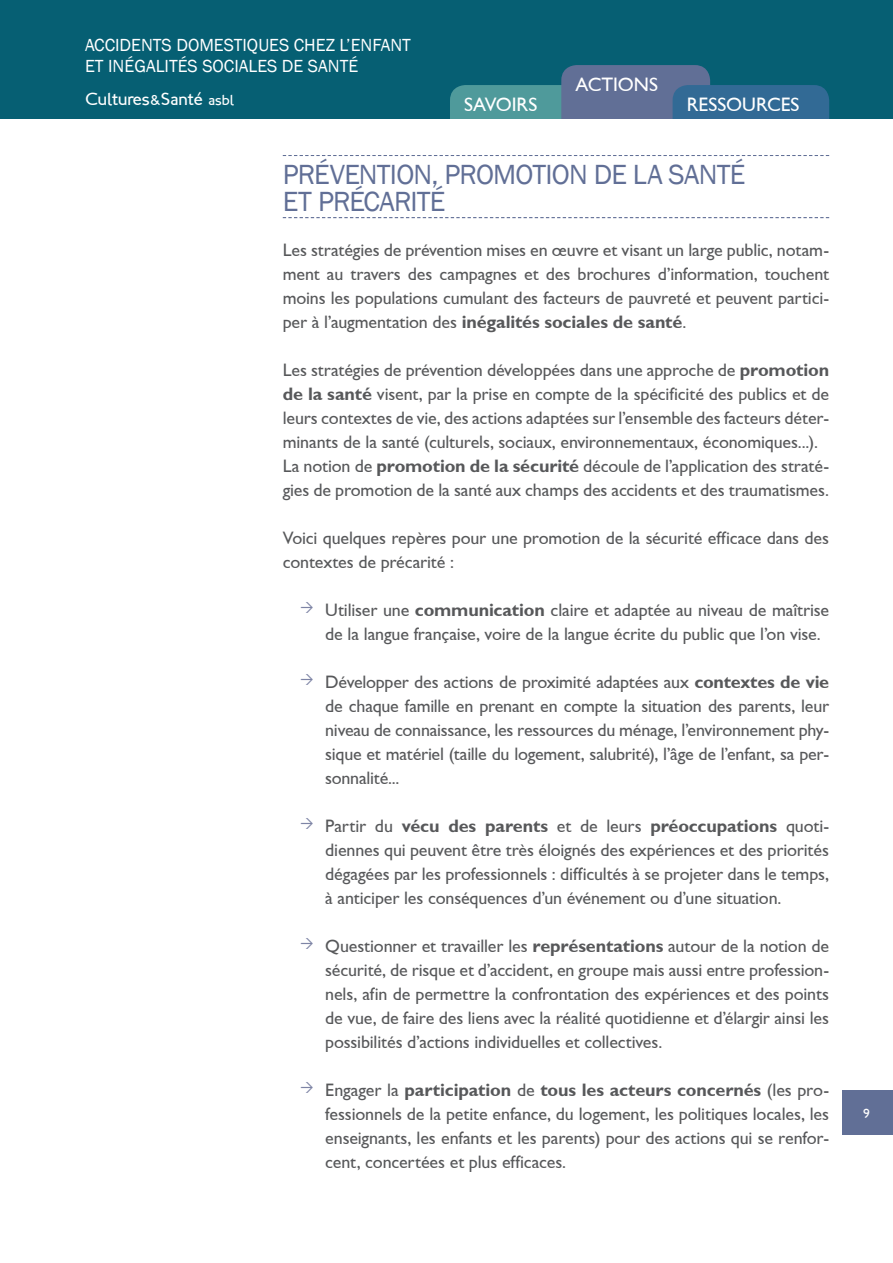
<style>
.page{position:relative;width:893px;height:1263px;background:#fff}
.page>*{position:absolute;margin:0;border:0;box-sizing:border-box;transform-origin:0 0}
.t1{font:28.5px/27px "Franklin Gothic";letter-spacing:-.025em;color:#616f96}
.t2{font:19.5px "Gill Sans";color:#fff}
.t3{font:18.75px "Gill Sans";letter-spacing:.005em;color:#fff}
.t4{font:18px/24px "Gill Sans";letter-spacing:-.01em;color:#57585a;text-align:justify}
.t5{font:18px "Franklin Gothic";color:#fff}
.t6{font:18px "London Between";color:#fff}
.t7{font:13.5px "Gill Sans";color:#fff}
.s1{font-size:15px}
.s2{font-weight:700}
</style>
<div class="page">
<div style="left:843px;top:1090px;width:50px;height:44px;background:#616f96"></div>
<svg style="left:283px;top:155px;width:546px;height:1px"></svg>
<svg style="left:283px;top:217px;width:546px;height:1px"></svg>
<div style="left:0;top:0;width:893px;height:119px;background:#065f73"></div>
<div style="left:680px;top:85px;width:149px;height:67px;background:#326a95;border-radius:15px"></div>
<div style="left:450px;top:85px;width:149px;height:67px;background:#4f9a9b;border-radius:15px"></div>
<div style="left:561px;top:65px;width:149px;height:87px;background:#616f96;border-radius:15px"></div>
<div style="left:673px;top:85px;width:148px;height:67px;background:#326a95;border-radius:15px"></div>
<div style="left:0;top:119px;width:893px;height:35px;background:#fff"></div>
<p class="t5" style="left:85px;top:33px;width:41px">ACCIDENTS</p>
<p class="t5" style="left:176px;top:33px;width:11px">DOMESTI</p>
<p class="t5" style="left:247px;top:33px;width:23px">QUES</p>
<p class="t5" style="left:294px;top:33px;width:107px">CHEZ L’EN FANT</p>
<p class="t5" style="left:85px;top:55px;width:80px">ET INÉGALITÉS</p>
<p class="t5" style="left:202px;top:55px;width:57px">SOCIALES</p>
<p class="t5" style="left:282px;top:55px;width:78px">DE SANTÉ</p>
<p class="t6" style="left:85px;top:88px;width:150px">Cultures<span class="s1">&amp;</span>Santé <span class="s1">asbl</span></p>
<p class="t2" style="left:464px;top:94px;width:75px">SAVOIRS</p>
<p class="t2" style="left:695px;top:94px;width:113px">resso urces</p>
<p class="t2" style="left:576px;top:74px;width:50px">actions</p>
<p class="t3" style="left:700px;top:92px;width:109px">resso urces</p>
<p class="t2" style="left:687px;top:94px;width:113px">resso urces</p>
<h1 class="t1" style="left:283px;top:161px;width:464px">PRÉVENTION, PROMOTION DE LA SANTÉ<br>ET PRÉCARITÉ</h1>
<p class="t4" style="left:283px;top:238px;width:548px">Les stratégies de prévention mises en œuvre et visant un large public, notam&shy;ment au travers des campagnes et des brochures d’information, touchent moins les populations cumulant des facteurs de pauvreté et peuvent partici&shy;per à l’augmentation des <span class="s2">inégalités sociales de santé</span>.</p>
<p class="t4" style="left:283px;top:358px;width:548px;text-align:left">Les stratégies de prévention développées dans une approche de <span class="s2">promotion de la santé</span> visent, par la prise en compte de la spécificité des publics et de leurs contextes de vie, des actions adaptées sur l’ensemble des facteurs déter&shy;minants de la santé (culturels, sociaux, environnementaux, économiques...).<br>La notion de <span class="s2">promotion de la sécurité</span> découle de l’application des straté&shy;gies de promotion de la santé aux champs des accidents et des traumatismes.</p>
<p class="t4" style="left:283px;top:526px;width:548px">Voici quelques repères pour une promotion de la sécurité efficace dans des contextes de précarité :</p>
<p class="t4" style="left:325px;top:598px;width:505px">Utiliser une <span class="s2">communication</span> claire et adaptée au niveau de maîtrise de la langue française, voire de la langue écrite du public que l’on vise.</p>
<p class="t4" style="left:325px;top:670px;width:505px">Développer des actions de proximité adaptées aux <span class="s2">contextes de vie </span>de chaque famille en prenant en compte la situation des parents, leur niveau de connaissance, les ressources du ménage, l’environnement phy&shy;sique et matériel (taille du logement, salubrité), l’âge de l’enfant, sa per&shy;sonnalité...</p>
<p class="t4" style="left:325px;top:814px;width:505px">Partir du <span class="s2">vécu des parents</span> et de leurs <span class="s2">préoccupations</span> quoti&shy;diennes qui peuvent être très éloignés des expériences et des priorités dégagées par les professionnels : difficultés à se projeter dans le temps, à anticiper les conséquences d’un événement ou d’une situation.</p>
<p class="t4" style="left:325px;top:934px;width:505px">Questionner et travailler les <span class="s2">représentations</span> autour de la notion de sécurité, de risque et d’accident, en groupe mais aussi entre profession&shy;nels, afin de permettre la confrontation des expériences et des points de vue, de faire des liens avec la réalité quotidienne et d’élargir ainsi les possibilités d’actions individuelles et collectives.</p>
<p class="t4" style="left:325px;top:1078px;width:505px">Engager la <span class="s2">participation</span> de <span class="s2">tous les acteurs concernés</span> (les pro&shy;fessionnels de la petite enfance, du logement, les politiques locales, les enseignants, les enfants et les parents) pour des actions qui se renfor&shy;cent, concertées et plus efficaces.</p>
<p class="t7" style="left:863px;top:1105px;width:8px">9</p>
</div>
